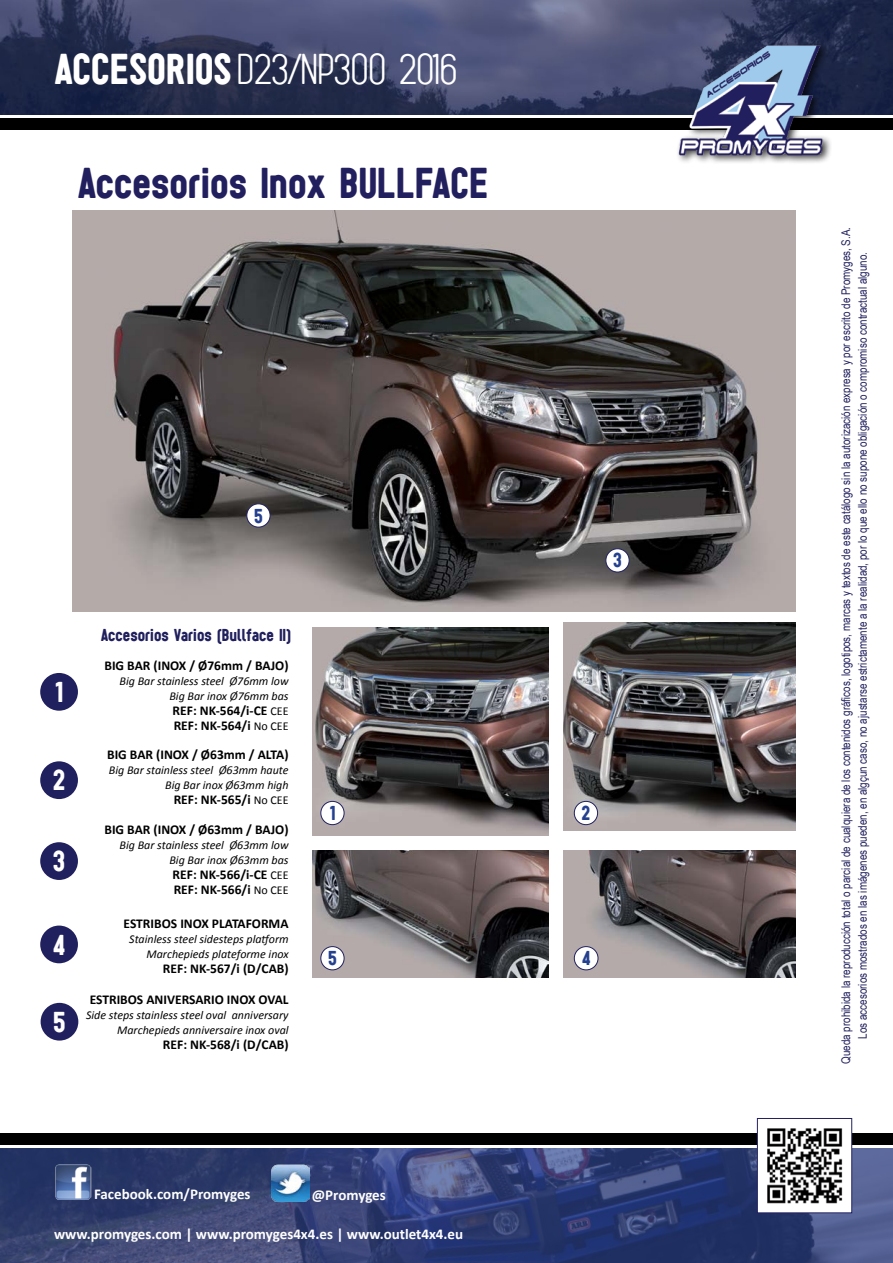
<style>
.page{position:relative;width:893px;height:1263px;background:#fff}
.page>*{position:absolute;margin:0;border:0;box-sizing:border-box;transform-origin:0 0}
.t1{font:200 45px "Sugo";color:#fff}
.t2{font:45px "Sugo";color:#221f5e}
.t3{font:30px "Sugo";color:#fff}
.t4{font:21px "Sugo";color:#25408f}
.t5{font:18px "Sugo";color:#21205e}
.t6{font:700 15px "Calibri";color:#fff}
.t7{font:700 13.5px/15px "Calibri";color:#000}
.t8{font:12px/16.5px "Arial Narrow";color:#21205e;text-align:center}
.t9{font:italic 12px/15px "Calibri";color:#000;text-align:right}
.s1{font-weight:400}
.s2{font-weight:400;font-size:12px}
</style>
<div class="page">
<img style="left:0;top:1148px;width:892px;height:115px">
<img style="left:54px;top:1163px;width:38px;height:38px">
<img style="left:272px;top:1164px;width:37px;height:38px">
<div style="left:0;top:1134px;width:893px;height:11px;background:#000"></div>
<svg style="left:757px;top:1118px;width:95px;height:95px"></svg>
<img style="left:0;top:0;width:892px;height:115px">
<div style="left:0;top:118px;width:893px;height:11px;background:#000"></div>
<img style="left:670px;top:30px;width:169px;height:133px">
<hr style="left:892px;top:0;width:1px;height:115px;background:#25408f">
<hr style="left:892px;top:1148px;width:1px;height:115px;background:#25408f">
<img style="left:72px;top:211px;width:723px;height:400px">
<img style="left:312px;top:850px;width:236px;height:128px">
<img style="left:312px;top:628px;width:236px;height:207px">
<img style="left:564px;top:850px;width:231px;height:128px">
<div style="left:321px;top:946px;width:23px;height:24px;background:#fff;border-radius:50%"></div>
<div style="left:321px;top:946px;width:23px;height:24px;border:1px solid #21205e;border-radius:50%"></div>
<div style="left:247px;top:504px;width:23px;height:23px;background:#fff;border-radius:50%"></div>
<div style="left:247px;top:504px;width:23px;height:23px;border:1px solid #21205e;border-radius:50%"></div>
<div style="left:321px;top:801px;width:23px;height:24px;background:#fff;border-radius:50%"></div>
<div style="left:321px;top:801px;width:23px;height:24px;border:1px solid #21205e;border-radius:50%"></div>
<div style="left:40px;top:761px;width:38px;height:38px;background:#21205e;border-radius:50%"></div>
<div style="left:40px;top:842px;width:38px;height:38px;background:#21205e;border-radius:50%"></div>
<div style="left:40px;top:925px;width:38px;height:38px;background:#21205e;border-radius:50%"></div>
<div style="left:574px;top:946px;width:24px;height:24px;background:#fff;border-radius:50%"></div>
<div style="left:574px;top:946px;width:24px;height:24px;border:1px solid #21205e;border-radius:50%"></div>
<div style="left:606px;top:549px;width:23px;height:23px;background:#fff;border-radius:50%"></div>
<div style="left:606px;top:549px;width:23px;height:23px;border:1px solid #21205e;border-radius:50%"></div>
<div style="left:41px;top:1003px;width:37px;height:37px;background:#21205e;border-radius:50%"></div>
<img style="left:563px;top:623px;width:232px;height:207px">
<div style="left:40px;top:673px;width:38px;height:38px;background:#21205e;border-radius:50%"></div>
<div style="left:574px;top:801px;width:24px;height:24px;background:#fff;border-radius:50%"></div>
<div style="left:574px;top:801px;width:24px;height:24px;border:1px solid #21205e;border-radius:50%"></div>
<h1 class="t1" style="left:54px;top:44px;width:405px"><span class="s1">ACCESORIOS</span> D23/NP300 2016</h1>
<h1 class="t2" style="left:77px;top:156px;width:412px">Accesorios Inox BULLFACE</h1>
<h3 class="t4" style="left:254px;top:503px;width:10px">5</h3>
<h2 class="t3" style="left:55px;top:674px;width:9px">1</h2>
<h2 class="t3" style="left:53px;top:762px;width:14px">2</h2>
<h2 class="t3" style="left:53px;top:843px;width:14px">3</h2>
<h2 class="t3" style="left:53px;top:926px;width:14px">4</h2>
<h2 class="t3" style="left:53px;top:1003px;width:14px">5</h2>
<h3 class="t5" style="left:101px;top:624px;width:192px">Accesorios Varios (Bullface II)</h3>
<p class="t7" style="left:104px;top:657px;width:186px">BIG BAR (INOX / Ø76mm / BAJO)</p>
<p class="t9" style="left:120px;top:673px;width:170px">Big Bar stainless steel Ø76mm low<br>Big Bar inox Ø76mm bas</p>
<p class="t7" style="left:173px;top:702px;width:117px">REF: NK-564/i-CE <span class="s2">CEE<br></span>REF: NK-564/i <span class="s2">No CEE</span></p>
<p class="t7" style="left:107px;top:747px;width:183px">BIG BAR (INOX / Ø63mm / ALTA)</p>
<p class="t9" style="left:109px;top:762px;width:181px">Big Bar stainless steel Ø63mm haute<br>Big Bar inox Ø63mm high</p>
<p class="t7" style="left:174px;top:792px;width:116px">REF: NK-565/i <span class="s2">No CEE</span></p>
<p class="t7" style="left:104px;top:822px;width:186px">BIG BAR (INOX / Ø63mm / BAJO)</p>
<p class="t9" style="left:120px;top:837px;width:170px">Big Bar stainless steel Ø63mm low<br>Big Bar inox Ø63mm bas</p>
<p class="t7" style="left:173px;top:867px;width:117px">REF: NK-566/i-CE <span class="s2">CEE<br></span>REF: NK-566/i <span class="s2">No CEE</span></p>
<p class="t7" style="left:124px;top:916px;width:166px">ESTRIBOS INOX PLATAFORMA</p>
<p class="t9" style="left:129px;top:931px;width:161px">Stainless steel sidesteps platform<br>Marchepieds plateforme inox</p>
<p class="t7" style="left:163px;top:960px;width:127px">REF: NK-567/i (D/CAB)</p>
<p class="t7" style="left:90px;top:992px;width:200px">ESTRIBOS ANIVERSARIO INOX OVAL</p>
<p class="t9" style="left:86px;top:1007px;width:204px">Side steps stainless steel oval anniversary<br>Marchepieds anniversaire inox oval</p>
<p class="t7" style="left:163px;top:1037px;width:127px">REF: NK-568/i (D/CAB)</p>
<h3 class="t4" style="left:330px;top:800px;width:7px">1</h3>
<h3 class="t4" style="left:328px;top:945px;width:10px">5</h3>
<p class="t6" style="left:94px;top:1184px;width:158px">Facebook.com/Promyges</p>
<p class="t6" style="left:54px;top:1224px;width:411px">www.promyges.com | www.promyges4x4.es | www.outlet4x4.eu</p>
<p class="t6" style="left:312px;top:1185px;width:76px">@Promyges</p>
<h3 class="t4" style="left:613px;top:548px;width:10px">3</h3>
<h3 class="t4" style="left:582px;top:800px;width:10px">2</h3>
<h3 class="t4" style="left:582px;top:945px;width:10px">4</h3>
<p class="t8" style="left:837px;top:1064px;width:838px;rotate:-90deg">Queda prohibida la reproducción total o parcial de cualquiera de los contenidos gráficos, logotipos, marcas y textos de este catálogo sin la autorización expresa y por escrito de Promyges, S.A.<br>Los accesorios mostrados en las imágenes pueden, en algçun caso, no ajustarse estrictamente a la realidad, por lo que ello no supone obligación o compromiso contractual alguno.</p>
</div>
